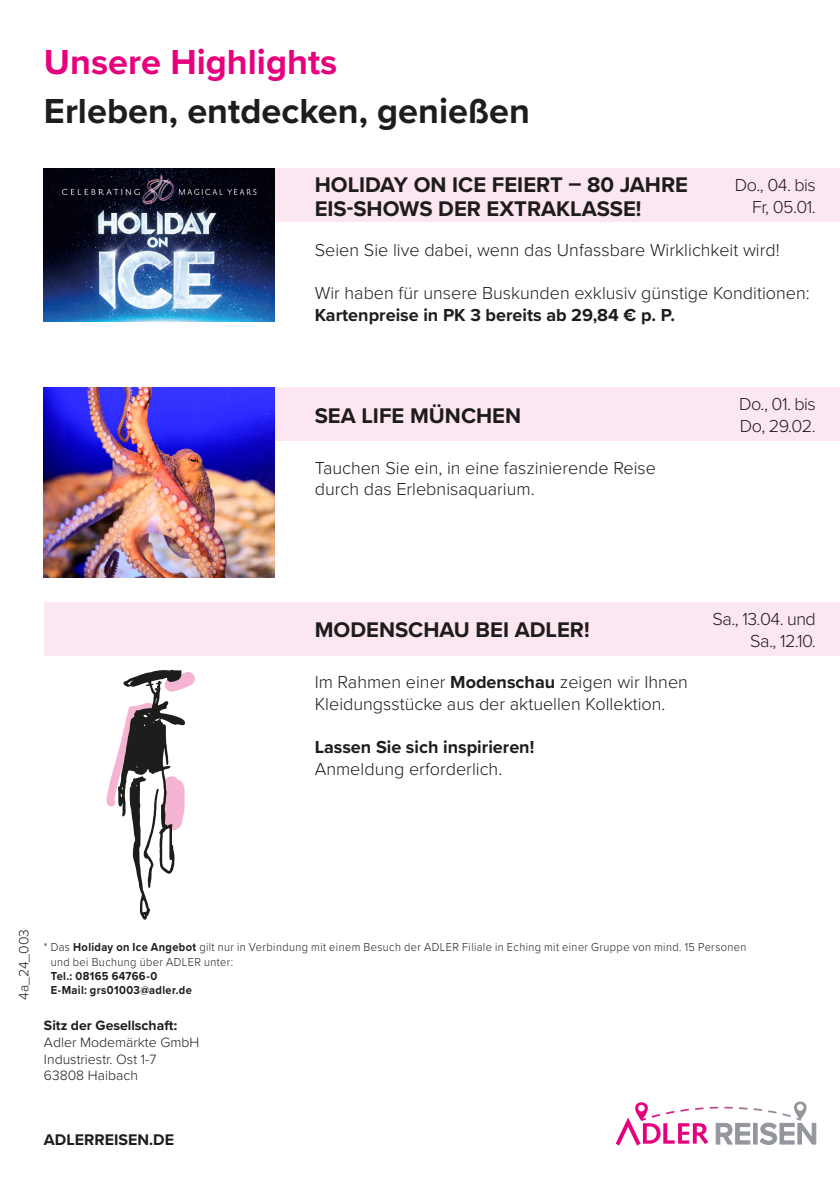
<style>
.page{position:relative;width:840px;height:1191px;background:#fff}
.page>*{position:absolute;margin:0;border:0;box-sizing:border-box;transform-origin:0 0}
.t1{font:700 36px "Proxima Nova";color:#1d1d1b}
.t2{font:700 36px "Proxima Nova";color:#e6007d}
.t3{font:700 22px/24px "Proxima Nova";color:#1d1d1b}
.t4{font:300 18px/21.6px "Proxima Nova";color:#1d1d1b}
.t5{font:700 18px "Proxima Nova";color:#1d1d1b}
.t6{font:300 18px/21.6px "Proxima Nova";letter-spacing:-.03em;color:#1d1d1b;text-align:right}
.t7{font:700 16px "Proxima Nova";color:#1d1d1b}
.t8{font:300 14px/16.8px "Proxima Nova";color:#1d1d1b}
.t9{font:700 14px "Proxima Nova";color:#1d1d1b}
.t10{font:300 12px/14.4px "Proxima Nova";letter-spacing:.035em;color:#1d1d1b;scale:.92 1}
.t11{font:700 12px/14.4px "Proxima Nova";letter-spacing:.03em;color:#1d1d1b;scale:.92 1}
.s1{font-weight:700}
</style>
<div class="page">
<div style="left:95px;top:168px;width:744px;height:54px;background:#fce6f2"></div>
<div style="left:95px;top:387px;width:744px;height:53px;background:#fce6f2"></div>
<div style="left:44px;top:602px;width:795px;height:53px;background:#fce6f2"></div>
<svg style="left:615px;top:1101px;width:200px;height:44px"></svg>
<img style="left:44px;top:168px;width:230px;height:154px">
<img style="left:44px;top:387px;width:230px;height:190px">
<svg style="left:106px;top:669px;width:89px;height:250px"></svg>
<h1 class="t2" style="left:44px;top:35px;width:295px">Unsere Highlights</h1>
<h1 class="t1" style="left:44px;top:84px;width:487px">Erleben, entdecken, genießen</h1>
<p class="t3" style="left:314px;top:172px;width:374px">HOLIDAY ON ICE FEIERT – 80 JAHRE<br>EIS-SHOWS DER EXTRAKLASSE!</p>
<p class="t6" style="left:734px;top:173px;width:82px">Do., 04. bis<br>Fr, 05.01.</p>
<p class="t4" style="left:314px;top:238px;width:466px">Seien Sie live dabei, wenn das Unfassbare Wirklichkeit wird!</p>
<p class="t4" style="left:314px;top:281px;width:496px">Wir haben für unsere Buskunden exklusiv günstige Konditionen:</p>
<p class="t5" style="left:314px;top:301px;width:361px">Kartenpreise in PK 3 bereits ab 29,84 € p. P.</p>
<p class="t3" style="left:314px;top:403px;width:208px">SEA LIFE MÜNCHEN</p>
<p class="t4" style="left:314px;top:456px;width:342px">Tauchen Sie ein, in eine faszinierende Reise durch das Erlebnisaquarium.</p>
<p class="t6" style="left:738px;top:392px;width:78px;text-align:left">Do., 01. bis<br>Do, 29.02.</p>
<p class="t3" style="left:314px;top:617px;width:276px">MODENSCHAU BEI ADLER!</p>
<p class="t4" style="left:314px;top:670px;width:374px">Im Rahmen einer <span class="s1">Modenschau</span> zeigen wir Ihnen<br>Kleidungsstücke aus der aktuellen Kollektion.</p>
<p class="t5" style="left:314px;top:733px;width:221px">Lassen Sie sich inspirieren!</p>
<p class="t4" style="left:314px;top:757px;width:189px">Anmeldung erforderlich.</p>
<p class="t6" style="left:712px;top:607px;width:105px">Sa., 13.04. und<br>Sa., 12.10.</p>
<p class="t8" style="left:15px;top:1000px;width:73px;rotate:-90deg">4a_24_003</p>
<p class="t10" style="left:51px;top:939px;width:757px;text-indent:-7px">* Das <span class="s1">Holiday on Ice Angebot</span> gilt nur in Verbindung mit einem Besuch der ADLER Filiale in Eching mit einer Gruppe von mind. 15 Personen und bei Buchung über ADLER unter:</p>
<p class="t11" style="left:51px;top:968px;width:155px">Tel.: 08165 64766-0<br>E-Mail: grs01003@adler.de</p>
<p class="t9" style="left:44px;top:1014px;width:135px">Sitz der Gesellschaft:</p>
<p class="t8" style="left:44px;top:1033px;width:157px">Adler Modemärkte GmbH<br>Industriestr. Ost 1-7<br>63808 Haibach</p>
<p class="t7" style="left:44px;top:1127px;width:131px">ADLERREISEN.DE</p>
</div>
